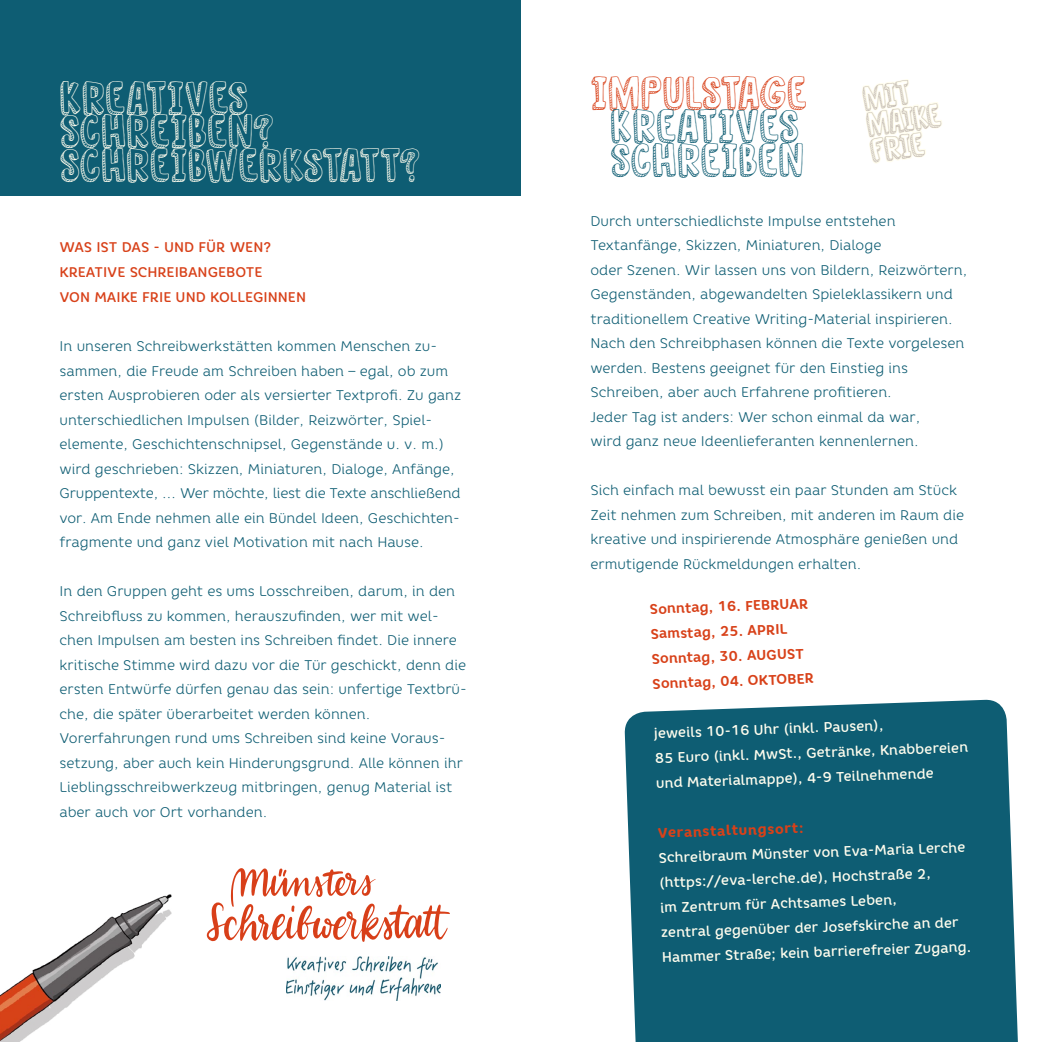
<style>
.page{position:relative;width:1042px;height:1042px;background:#fff}
.page>*{position:absolute;margin:0;border:0;box-sizing:border-box;transform-origin:0 0}
.t1{font:42px/33.4px "Nanuk";color:#fffdee}
.t2{font:42px/33.2px "Nanuk";color:#0e5d73}
.t3{font:42px "Nanuk";color:#d84119}
.t4{font:30.28px/26.4px "Nanuk";color:#bcb2ab}
.t5{font:300 14px/24.5px "Core Rhino 35";color:#0e5d73}
.t6{font:500 14px/24.8px "Core Rhino 55";color:#fffdee}
.t7{font:700 14px/24.8px "Core Rhino 65";color:#d84119}
.t8{font:500 14px/24.8px "Core Rhino 55";color:#d84119}
.t9{font:800 14px "Core Rhino 75";color:#d84119}
</style>
<div class="page">
<div style="left:624px;top:699px;width:394px;height:343px;background:#0e5d73"></div>
<div style="left:0;top:0;width:521px;height:196px;background:#0e5d73"></div>
<svg style="left:231px;top:868px;width:219px;height:74px"></svg>
<img style="left:286px;top:956px;width:154px;height:44px">
<img style="left:0;top:885px;width:269px;height:157px">
<svg style="left:862px;top:79px;width:80px;height:85px"></svg>
<h1 class="t1" style="left:60px;top:81px;width:362px">KREATIVES<br>SCHREIBEN?<br>SCHREIBWERKSTATT?</h1>
<p class="t8" style="left:60px;top:235px;width:248px">WAS IST DAS - UND FÜR WEN?<br>KREATIVE SCHREIBANGEBOTE<br>VON MAIKE FRIE UND KOLLEGINNEN</p>
<p class="t5" style="left:60px;top:334px;width:403px">In unseren Schreibwerkstätten kommen Menschen zu&shy;sammen, die Freude am Schreiben haben – egal, ob zum ersten Ausprobieren oder als versierter Textprofi. Zu ganz unterschiedlichen Impulsen (Bilder, Reizwörter, Spiel&shy;elemente, Geschichtenschnipsel, Gegenstände u. v. m.) wird geschrieben: Skizzen, Miniaturen, Dialoge, Anfänge, Gruppentexte, … Wer möchte, liest die Texte anschließend vor. Am Ende nehmen alle ein Bündel Ideen, Geschichten&shy;fragmente und ganz viel Motivation mit nach Hause.</p>
<p class="t5" style="left:60px;top:579px;width:409px">In den Gruppen geht es ums Losschreiben, darum, in den Schreibfluss zu kommen, herauszufinden, wer mit wel&shy;chen Impulsen am besten ins Schreiben findet. Die innere kritische Stimme wird dazu vor die Tür geschickt, denn die ersten Entwürfe dürfen genau das sein: unfertige Textbrü&shy;che, die später überarbeitet werden können.<br>Vorerfahrungen rund ums Schreiben sind keine Voraus&shy;setzung, aber auch kein Hinderungsgrund. Alle können ihr Lieblingsschreibwerkzeug mitbringen, genug Material ist aber auch vor Ort vorhanden.</p>
<h1 class="t3" style="left:590px;top:61px;width:218px">IMPULSTAGE</h1>
<h1 class="t2" style="left:610px;top:109px;width:195px">KREATIVES<br>SCHREIBEN</h1>
<p class="t5" style="left:590px;top:208px;width:378px">Durch unterschiedlichste Impulse entstehen Textanfänge, Skizzen, Miniaturen, Dialoge<br>oder Szenen. Wir lassen uns von Bildern, Reizwörtern, Gegenständen, abgewandelten Spieleklassikern und traditionellem Creative Writing-Material inspirieren.<br>Nach den Schreibphasen können die Texte vorgelesen werden. Bestens geeignet für den Einstieg ins Schreiben, aber auch Erfahrene profitieren.<br>Jeder Tag ist anders: Wer schon einmal da war,<br>wird ganz neue Ideenlieferanten kennenlernen.</p>
<p class="t5" style="left:590px;top:478px;width:375px">Sich einfach mal bewusst ein paar Stunden am Stück Zeit nehmen zum Schreiben, mit anderen im Raum die kreative und inspirierende Atmosphäre genießen und ermutigende Rückmeldungen erhalten.</p>
<p class="t7" style="left:649px;top:596px;width:163px;rotate:-2deg">Sonntag, 16. FEBRUAR<br>Samstag, 25. APRIL<br>Sonntag, 30. AUGUST<br>Sonntag, 04. OKTOBER</p>
<p class="t6" style="left:654px;top:720px;width:315px;rotate:-2deg">jeweils 10-16 Uhr (inkl. Pausen),<br>85 Euro (inkl. MwSt., Getränke, Knabbereien und Materialmappe), 4-9 Teilnehmende</p>
<p class="t9" style="left:657px;top:823px;width:148px;rotate:-2deg">Veranstaltungsort:</p>
<p class="t6" style="left:658px;top:845px;width:311px;rotate:-2deg">Schreibraum Münster von Eva-Maria Lerche (https://eva-lerche.de), Hochstraße 2,<br>im Zentrum für Achtsames Leben,<br>zentral gegenüber der Josefskirche an der Hammer Straße; kein barrierefreier Zugang.</p>
<h2 class="t4" style="left:861px;top:85px;width:77px;rotate:-8deg">MIT<br>MAIKE<br>FRIE</h2>
</div>
